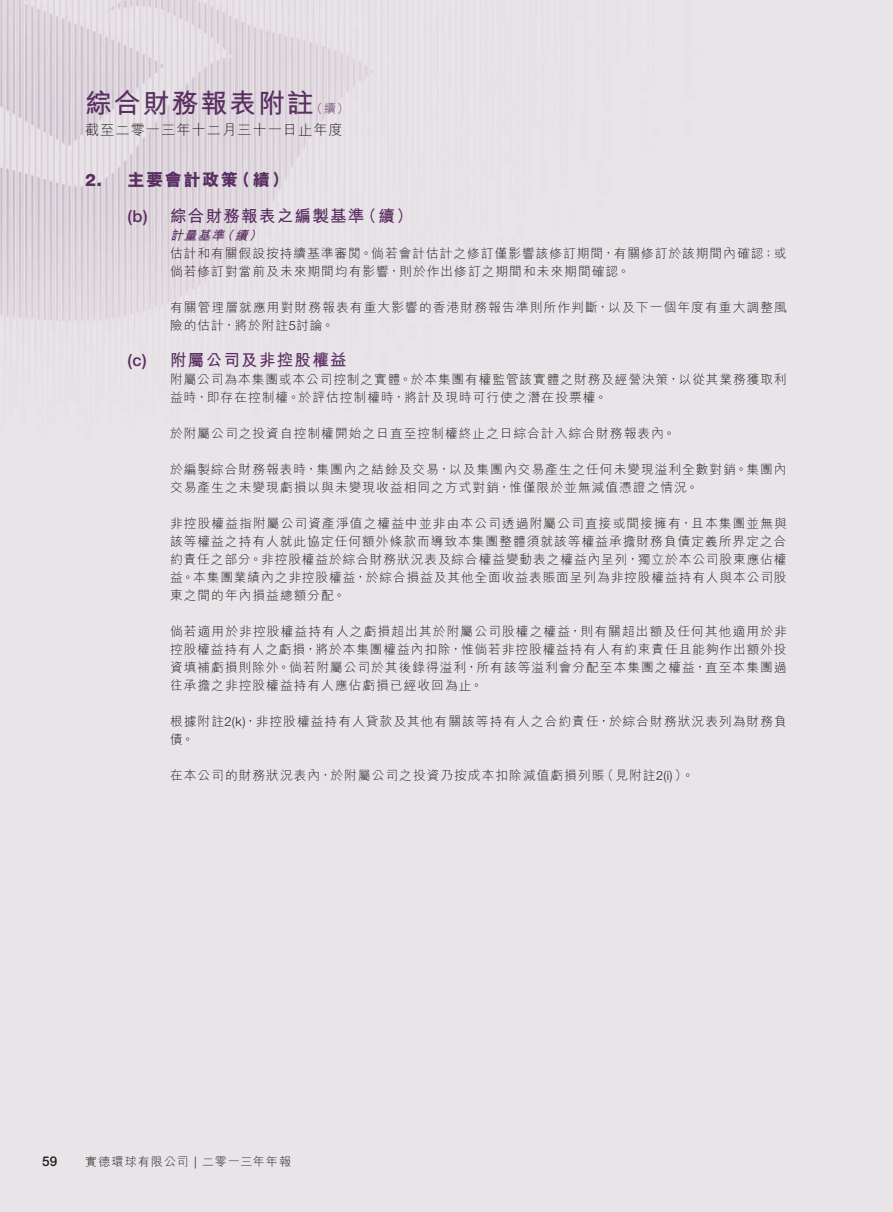
<style>
.page{position:relative;width:893px;height:1212px;background:#fff}
.page>*{position:absolute;margin:0;border:0;box-sizing:border-box;transform-origin:0 0}
.t1{font:27px "M Hei HK Bold E Ten B5 H";letter-spacing:.07em;color:#592e61}
.t2{font:17.25px "M Hei HK Xbold E Ten B5 H";letter-spacing:.08em;color:#592e61}
.t3{font:16.5px "M Hei HK Bold E Ten B5 H";letter-spacing:.08em;color:#592e61}
.t4{font:14.25px "M Hei HK Light E Ten B5 H";letter-spacing:.07em;color:#231f20}
.t5{font:500 13.5px "Helvetica Neue LT Std";color:#231f20}
.t6{font:12.75px/18px "M Hei HK Light E Ten B5 H";letter-spacing:.08em;color:#231f20}
.t7{font:italic 12.75px "M Hei HK Bold E Ten B5 H";color:#592e61}
.t8{font:12px "M Hei HK Light E Ten B5 H";letter-spacing:.095em;color:#231f20}
.t9{font:12px "M Hei HK Light E Ten B5 H";color:#592e61}
.s1{font-family:"Helvetica Neue LT Std";font-weight:800}
.s2{font-family:"Helvetica Neue LT Std";font-weight:500}
.s3{font-family:"Helvetica Neue LT Std";font-weight:300}
</style>
<div class="page">
<div style="left:0;top:611px;width:893px;height:601px;background:#e9e4e8"></div>
<img style="left:0;top:0;width:893px;height:611px">
<h1 class="t1" style="left:85px;top:93px;width:230px">綜合財務報表附註</h1>
<p class="t9" style="left:311px;top:104px;width:40px">（續）</p>
<p class="t4" style="left:85px;top:125px;width:259px">截至二零一三年十二月三十一日止年度</p>
<h2 class="t2" style="left:85px;top:173px;width:205px"><span class="s1">2.</span> 主要會計政策（續）</h2>
<p class="t3" style="left:128px;top:209px;width:287px"><span class="s2">(b)</span> 綜合財務報表之編製基準（續）</p>
<p class="t7" style="left:170px;top:230px;width:96px">計量基準（續）</p>
<p class="t6" style="left:170px;top:245px;width:618px">估計和有關假設按持續基準審閱。倘若會計估計之修訂僅影響該修訂期間，有關修訂於該期間內確認；或倘若修訂對當前及未來期間均有影響，則於作出修訂之期間和未來期間確認。</p>
<p class="t6" style="left:170px;top:299px;width:618px">有關管理層就應用對財務報表有重大影響的香港財務報告準則所作判斷，以及下一個年度有重大調整風險的估計，將於附註<span class="s3">5</span>討論。</p>
<p class="t3" style="left:128px;top:353px;width:221px"><span class="s2">(c)</span> 附屬公司及非控股權益</p>
<p class="t6" style="left:170px;top:371px;width:618px">附屬公司為本集團或本公司控制之實體。於本集團有權監管該實體之財務及經營決策，以從其業務獲取利益時，即存在控制權。於評估控制權時，將計及現時可行使之潛在投票權。</p>
<p class="t6" style="left:170px;top:425px;width:507px">於附屬公司之投資自控制權開始之日直至控制權終止之日綜合計入綜合財務報表內。</p>
<p class="t6" style="left:170px;top:461px;width:618px">於編製綜合財務報表時，集團內之結餘及交易，以及集團內交易產生之任何未變現溢利全數對銷。集團內交易產生之未變現虧損以與未變現收益相同之方式對銷，惟僅限於並無減值憑證之情況。</p>
<p class="t6" style="left:170px;top:515px;width:618px;text-align:justify">非控股權益指附屬公司資產淨值之權益中並非由本公司透過附屬公司直接或間接擁有，且本集團並無與該等權益之持有人就此協定任何額外條款而導致本集團整體須就該等權益承擔財務負債定義所界定之合約責任之部分。非控股權益於綜合財務狀況表及綜合權益變動表之權益內呈列，獨立於本公司股東應佔權益。本集團業績內之非控股權益，於綜合損益及其他全面收益表賬面呈列為非控股權益持有人與本公司股東之間的年內損益總額分配。</p>
<p class="t6" style="left:170px;top:623px;width:618px;text-align:justify">倘若適用於非控股權益持有人之虧損超出其於附屬公司股權之權益，則有關超出額及任何其他適用於非控股權益持有人之虧損，將於本集團權益內扣除，惟倘若非控股權益持有人有約束責任且能夠作出額外投資填補虧損則除外。倘若附屬公司於其後錄得溢利，所有該等溢利會分配至本集團之權益，直至本集團過往承擔之非控股權益持有人應佔虧損已經收回為止。</p>
<p class="t6" style="left:170px;top:713px;width:618px">根據附註<span class="s3">2(k)</span>，非控股權益持有人貸款及其他有關該等持有人之合約責任，於綜合財務狀況表列為財務負債。</p>
<p class="t6" style="left:170px;top:767px;width:525px">在本公司的財務狀況表內，於附屬公司之投資乃按成本扣除減值虧損列賬（見附註<span class="s3">2(i)</span>）。</p>
<p class="t5" style="left:42px;top:1157px;width:17px">59</p>
<p class="t8" style="left:85px;top:1157px;width:208px">實德環球有限公司 <span class="s3">|</span> 二零一三年年報</p>
</div>
